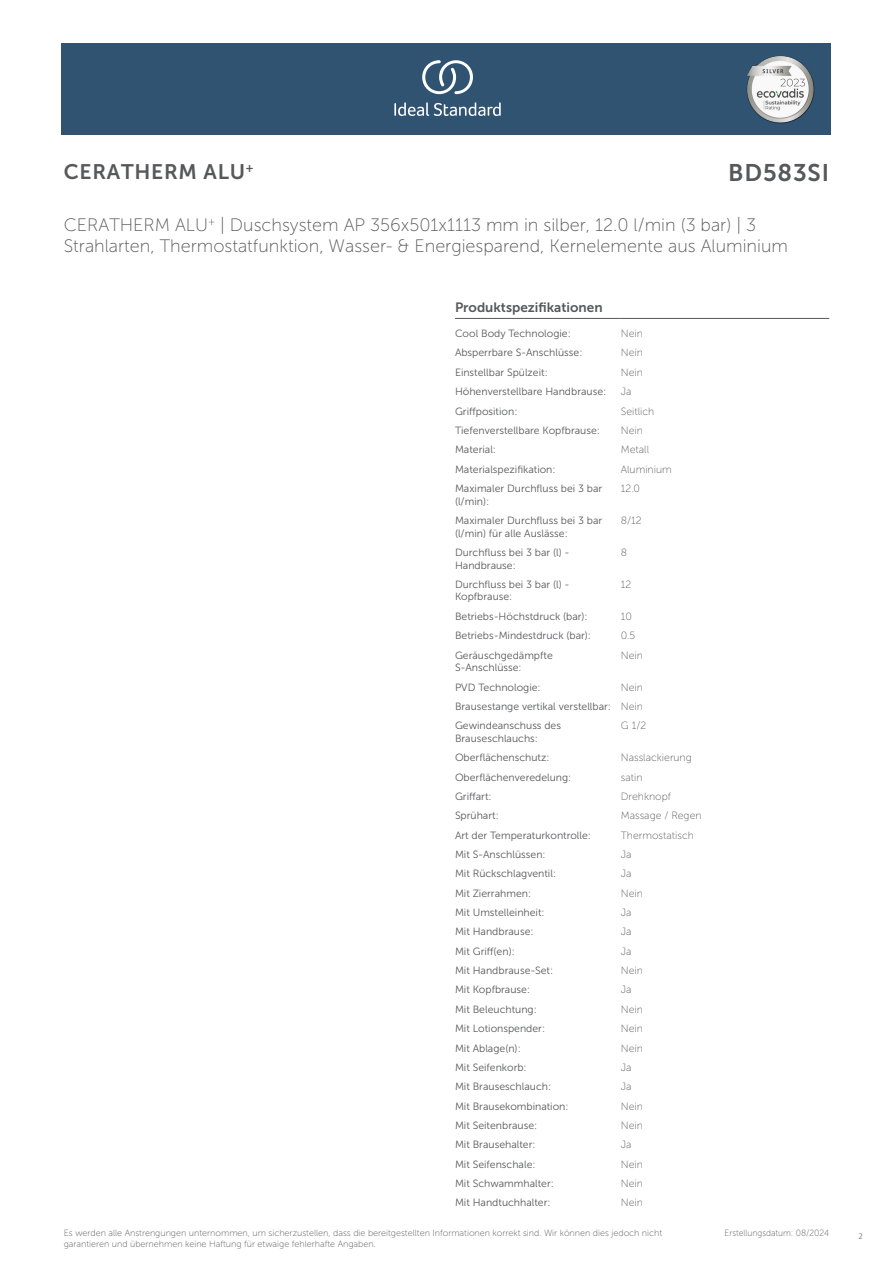
<style>
.page{position:relative;width:893px;height:1263px;background:#fff}
.page>*{position:absolute;margin:0;border:0;box-sizing:border-box;transform-origin:0 0}
.ID{font:24px "Museo Sans 700";letter-spacing:.035em;color:#57585a}
.SUITE_NAME{font:21px "Museo Sans 700";letter-spacing:.035em;color:#57585a}
.Product_description__L3{font:18px/21.6px "Museo Sans 100";color:#57585a}
.head_9pt{font:13.5px "Museo Sans 700";color:#57585a}
.head_general{font:10.5px/12.6px "Museo Sans 300";color:#57585a}
.value_general{font:10.5px "Museo Sans 100";color:#57585a}
.Disclaimer{font:9px/10.8px "Museo Sans 100";color:#57585a}
.Date_created{font:9px "Museo Sans 100";color:#57585a;scale:.95 1}
.t1{font:300 9px "Calibri";color:#57585a;scale:.95 1}
</style>
<div class="page">
<div style="left:62px;top:43px;width:769px;height:91px;background:#2f5371"></div>
<hr style="left:455px;top:318px;width:166px;height:1px;background:#57585a">
<hr style="left:621px;top:318px;width:208px;height:1px;background:#57585a">
<svg style="left:394px;top:102px;width:107px;height:14px"></svg>
<svg style="left:422px;top:60px;width:51px;height:34px"></svg>
<img style="left:746px;top:56px;width:68px;height:67px">
<p class="SUITE_NAME" style="left:64px;top:160px;width:191px">CERATHERM ALU<sup>+</sup></p>
<p class="ID" style="left:728px;top:160px;width:102px">BD583SI</p>
<p class="Product_description__L3" style="left:64px;top:214px;width:726px">CERATHERM ALU<sup>+</sup> | Duschsystem AP 356x501x1113 mm in silber, 12.0 l/min (3 bar) | 3<br>Strahlarten, Thermostatfunktion, Wasser- &amp; Energiesparend, Kernelemente aus Aluminium</p>
<p class="head_9pt" style="left:455px;top:300px;width:149px">Produktspezifikationen</p>
<p class="head_general" style="left:455px;top:327px;width:117px">Cool Body Technologie:</p>
<p class="value_general" style="left:621px;top:328px;width:24px">Nein</p>
<p class="head_general" style="left:455px;top:347px;width:129px">Absperrbare S-Anschlüsse:</p>
<p class="value_general" style="left:621px;top:347px;width:24px">Nein</p>
<p class="head_general" style="left:455px;top:366px;width:94px">Einstellbar Spülzeit:</p>
<p class="value_general" style="left:621px;top:367px;width:24px">Nein</p>
<p class="head_general" style="left:455px;top:385px;width:153px">Höhenverstellbare Handbrause:</p>
<p class="value_general" style="left:621px;top:386px;width:12px">Ja</p>
<p class="head_general" style="left:455px;top:405px;width:64px">Griffposition:</p>
<p class="value_general" style="left:621px;top:405px;width:35px">Seitlich</p>
<p class="head_general" style="left:455px;top:424px;width:146px">Tiefenverstellbare Kopfbrause:</p>
<p class="value_general" style="left:621px;top:425px;width:24px">Nein</p>
<p class="head_general" style="left:455px;top:443px;width:43px">Material:</p>
<p class="value_general" style="left:621px;top:444px;width:30px">Metall</p>
<p class="head_general" style="left:455px;top:463px;width:102px">Materialspezifikation:</p>
<p class="value_general" style="left:621px;top:463px;width:52px">Aluminium</p>
<p class="head_general" style="left:455px;top:482px;width:149px">Maximaler Durchfluss bei 3 bar (l/min):</p>
<p class="value_general" style="left:621px;top:483px;width:21px">12.0</p>
<p class="head_general" style="left:455px;top:514px;width:149px">Maximaler Durchfluss bei 3 bar (l/min) für alle Auslässe:</p>
<p class="value_general" style="left:621px;top:515px;width:22px">8/12</p>
<p class="head_general" style="left:455px;top:546px;width:116px">Durchfluss bei 3 bar (l) -<br>Handbrause:</p>
<p class="value_general" style="left:621px;top:547px;width:8px">8</p>
<p class="head_general" style="left:455px;top:578px;width:116px">Durchfluss bei 3 bar (l) -<br>Kopfbrause:</p>
<p class="value_general" style="left:621px;top:579px;width:12px">12</p>
<p class="head_general" style="left:455px;top:610px;width:134px">Betriebs-Höchstdruck (bar):</p>
<p class="value_general" style="left:621px;top:611px;width:13px">10</p>
<p class="head_general" style="left:455px;top:629px;width:137px">Betriebs-Mindestdruck (bar):</p>
<p class="value_general" style="left:621px;top:630px;width:16px">0.5</p>
<p class="head_general" style="left:455px;top:649px;width:99px">Geräuschgedämpfte<br>S-Anschlüsse:</p>
<p class="value_general" style="left:621px;top:649px;width:24px">Nein</p>
<p class="head_general" style="left:455px;top:681px;width:87px">PVD Technologie:</p>
<p class="value_general" style="left:621px;top:681px;width:24px">Nein</p>
<p class="head_general" style="left:455px;top:700px;width:157px">Brausestange vertikal verstellbar:</p>
<p class="value_general" style="left:621px;top:701px;width:24px">Nein</p>
<p class="head_general" style="left:455px;top:719px;width:108px">Gewindeanschuss des<br>Brauseschlauchs:</p>
<p class="value_general" style="left:621px;top:720px;width:27px">G 1/2</p>
<p class="head_general" style="left:455px;top:751px;width:96px">Oberflächenschutz:</p>
<p class="value_general" style="left:621px;top:752px;width:72px">Nasslackierung</p>
<p class="head_general" style="left:455px;top:771px;width:118px">Oberflächenveredelung:</p>
<p class="value_general" style="left:621px;top:771px;width:23px">satin</p>
<p class="head_general" style="left:455px;top:790px;width:38px">Griffart:</p>
<p class="value_general" style="left:621px;top:791px;width:52px">Drehknopf</p>
<p class="head_general" style="left:455px;top:809px;width:45px">Sprühart:</p>
<p class="value_general" style="left:621px;top:810px;width:82px">Massage / Regen</p>
<p class="head_general" style="left:455px;top:829px;width:138px">Art der Temperaturkontrolle:</p>
<p class="value_general" style="left:621px;top:829px;width:75px">Thermostatisch</p>
<p class="head_general" style="left:455px;top:848px;width:92px">Mit S-Anschlüssen:</p>
<p class="value_general" style="left:621px;top:849px;width:12px">Ja</p>
<p class="head_general" style="left:455px;top:867px;width:103px">Mit Rückschlagventil:</p>
<p class="value_general" style="left:621px;top:868px;width:12px">Ja</p>
<p class="head_general" style="left:455px;top:887px;width:78px">Mit Zierrahmen:</p>
<p class="value_general" style="left:621px;top:887px;width:24px">Nein</p>
<p class="head_general" style="left:455px;top:906px;width:91px">Mit Umstelleinheit:</p>
<p class="value_general" style="left:621px;top:907px;width:12px">Ja</p>
<p class="head_general" style="left:455px;top:925px;width:80px">Mit Handbrause:</p>
<p class="value_general" style="left:621px;top:926px;width:12px">Ja</p>
<p class="head_general" style="left:455px;top:945px;width:61px">Mit Griff(en):</p>
<p class="value_general" style="left:621px;top:945px;width:12px">Ja</p>
<p class="head_general" style="left:455px;top:964px;width:100px">Mit Handbrause-Set:</p>
<p class="value_general" style="left:621px;top:965px;width:24px">Nein</p>
<p class="head_general" style="left:455px;top:984px;width:77px">Mit Kopfbrause:</p>
<p class="value_general" style="left:621px;top:984px;width:12px">Ja</p>
<p class="head_general" style="left:455px;top:1003px;width:83px">Mit Beleuchtung:</p>
<p class="value_general" style="left:621px;top:1004px;width:24px">Nein</p>
<p class="head_general" style="left:455px;top:1022px;width:92px">Mit Lotionspender:</p>
<p class="value_general" style="left:621px;top:1023px;width:24px">Nein</p>
<p class="head_general" style="left:455px;top:1042px;width:67px">Mit Ablage(n):</p>
<p class="value_general" style="left:621px;top:1042px;width:24px">Nein</p>
<p class="head_general" style="left:455px;top:1061px;width:73px">Mit Seifenkorb:</p>
<p class="value_general" style="left:621px;top:1062px;width:12px">Ja</p>
<p class="head_general" style="left:455px;top:1080px;width:98px">Mit Brauseschlauch:</p>
<p class="value_general" style="left:621px;top:1081px;width:12px">Ja</p>
<p class="head_general" style="left:455px;top:1100px;width:115px">Mit Brausekombination:</p>
<p class="value_general" style="left:621px;top:1100px;width:24px">Nein</p>
<p class="head_general" style="left:455px;top:1119px;width:84px">Mit Seitenbrause:</p>
<p class="value_general" style="left:621px;top:1120px;width:24px">Nein</p>
<p class="head_general" style="left:455px;top:1138px;width:82px">Mit Brausehalter:</p>
<p class="value_general" style="left:621px;top:1139px;width:12px">Ja</p>
<p class="head_general" style="left:455px;top:1158px;width:82px">Mit Seifenschale:</p>
<p class="value_general" style="left:621px;top:1158px;width:24px">Nein</p>
<p class="head_general" style="left:455px;top:1177px;width:100px">Mit Schwammhalter:</p>
<p class="value_general" style="left:621px;top:1178px;width:24px">Nein</p>
<p class="head_general" style="left:455px;top:1196px;width:97px">Mit Handtuchhalter:</p>
<p class="value_general" style="left:621px;top:1197px;width:24px">Nein</p>
<p class="Disclaimer" style="left:64px;top:1227px;width:600px">Es werden alle Anstrengungen unternommen, um sicherzustellen, dass die bereitgestellten Informationen korrekt sind. Wir können dies jedoch nicht garantieren und übernehmen keine Haftung für etwaige fehlerhafte Angaben.</p>
<p class="Date_created" style="left:725px;top:1228px;width:112px">Erstellungsdatum: 08/2024</p>
<p class="t1" style="left:858px;top:1230px;width:6px">2</p>
</div>
